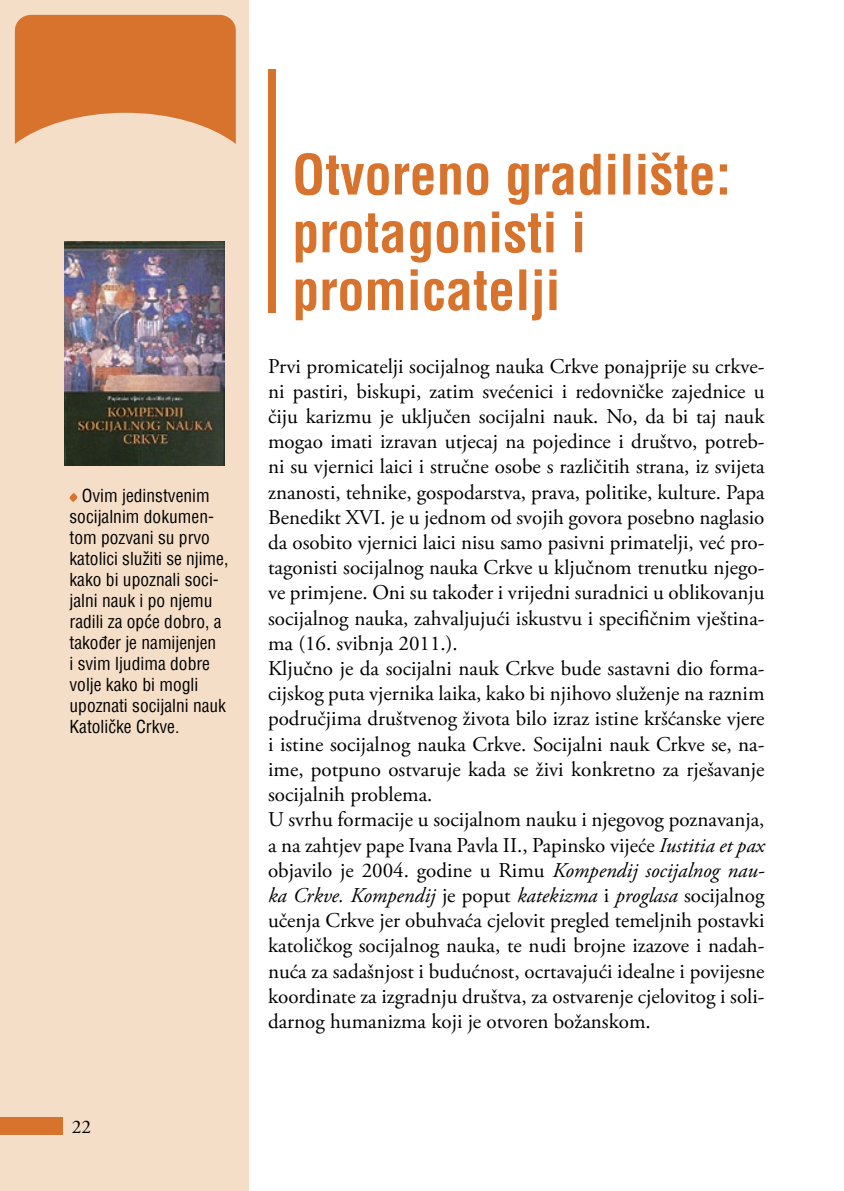
<style>
.page{position:relative;width:844px;height:1191px;background:#fff}
.page>*{position:absolute;margin:0;border:0;box-sizing:border-box;transform-origin:0 0}
.t1{font:700 condensed 54.25px/57.8px "Helvetica";color:#d8732d}
.t2{font:21px/25.2px "Adobe Garamond Pro";color:#000}
.t3{font:19.25px "Adobe Garamond Pro";color:#000}
.t4{font:condensed 17.5px/21px "Helvetica";color:#000}
.s1{font-style:italic}
</style>
<div class="page">
<div style="left:0;top:0;width:248px;height:1191px;background:#f5dec7"></div>
<div style="left:0;top:1117px;width:62px;height:18px;background:#d8732d"></div>
<svg style="left:15px;top:15px;width:221px;height:129px"></svg>
<div style="left:268px;top:69px;width:7px;height:244px;background:#d8732d"></div>
<svg style="left:69px;top:493px;width:8px;height:9px"></svg>
<img style="left:65px;top:242px;width:159px;height:223px">
<p class="t4" style="left:69px;top:485px;width:160px;text-indent:12px">Ovim jedinstvenim socijalnim dokumen&shy;tom pozvani su prvo katolici služiti se njime, kako bi upoznali soci&shy;jalni nauk i po njemu radili za opće dobro, a također je namijenjen<br>i svim ljudima dobre volje kako bi mogli upoznati socijalni nauk<br>Katoličke Crkve.</p>
<p class="t3" style="left:72px;top:1115px;width:21px">22</p>
<h1 class="t1" style="left:292px;top:146px;width:440px">Otvoreno gradilište: protagonisti i promicatelji</h1>
<p class="t2" style="left:268px;top:354px;width:498px">Prvi promicatelji socijalnog nauka Crkve ponajprije su crkve&shy;ni pastiri, biskupi, zatim svećenici i redovničke zajednice u čiju karizmu je uključen socijalni nauk. No, da bi taj nauk mogao imati izravan utjecaj na pojedince i društvo, potreb&shy;ni su vjernici laici i stručne osobe s različitih strana, iz svijeta znanosti, tehnike, gospodarstva, prava, politike, kulture. Papa Benedikt XVI. je u jednom od svojih govora posebno naglasio da osobito vjernici laici nisu samo pasivni primatelji, već pro&shy;tagonisti socijalnog nauka Crkve u ključnom trenutku njego&shy;ve primjene. Oni su također i vrijedni suradnici u oblikovanju socijalnog nauka, zahvaljujući iskustvu i specifičnim vještina&shy;ma (16. svibnja 2011.).<br>Ključno je da socijalni nauk Crkve bude sastavni dio forma&shy;cijskog puta vjernika laika, kako bi njihovo služenje na raznim područjima društvenog života bilo izraz istine kršćanske vjere i istine socijalnog nauka Crkve. Socijalni nauk Crkve se, na&shy;ime, potpuno ostvaruje kada se živi konkretno za rješavanje socijalnih problema.<br>U svrhu formacije u socijalnom nauku i njegovog poznavanja, a na zahtjev pape Ivana Pavla II ., Papinsko vijeće <span class="s1">Iustitia et pax </span>objavilo je 2004. godine u Rimu <span class="s1">Kompendij socijalnog nau&shy;ka Crkve. Kompendij</span> je poput <span class="s1">katekizma</span> i <span class="s1">proglasa</span> socijalnog učenja Crkve jer obuhvaća cjelovit pregled temeljnih postavki katoličkog socijalnog nauka, te nudi brojne izazove i nadah&shy;nuća za sadašnjost i budućnost, ocrtavajući idealne i povijesne koordinate za izgradnju društva, za ostvarenje cjelovitog i soli&shy;darnog humanizma koji je otvoren božanskom.</p>
</div>
